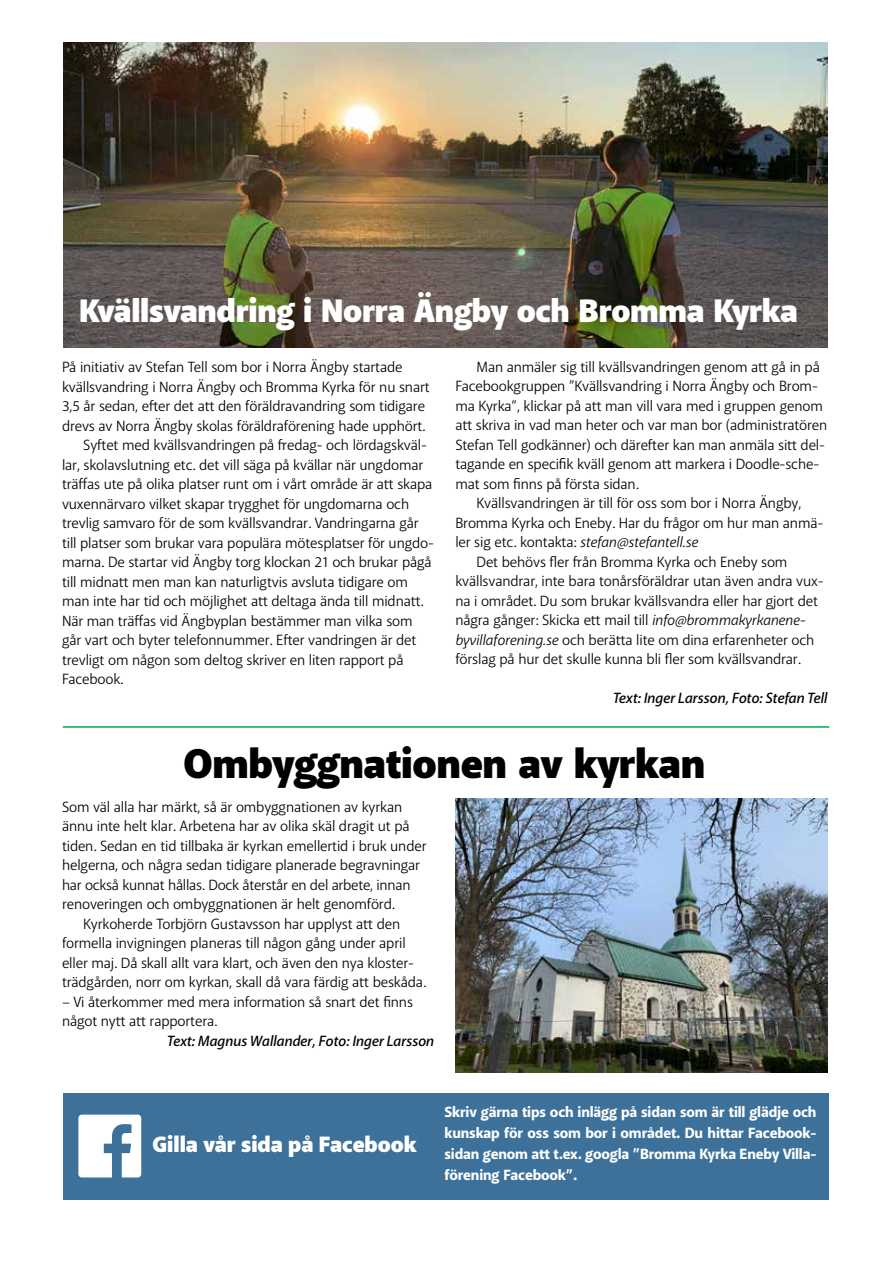
<style>
.page{position:relative;width:893px;height:1263px;background:#fff}
.page>*{position:absolute;margin:0;border:0;box-sizing:border-box;transform-origin:0 0}
.t1{font:900 42px "Akagi Pro";letter-spacing:-.01em;color:#000}
.t2{font:900 33px "Akagi Pro";letter-spacing:-.01em;color:#fff}
.t3{font:900 22.5px "Akagi Pro";color:#fff}
.t4{font:15px/19.5px "Akagi Pro";letter-spacing:-.01em;color:#000}
.t5{font:800 15px/21px "Akagi Pro";letter-spacing:-.01em;color:#fff;text-align:justify}
.t6{font:italic 600 15px "Akagi Pro";letter-spacing:-.01em;color:#000}
.t7{font:italic 15px "Akagi Pro";letter-spacing:-.01em;color:#000}
.s1{font-style:normal}
.s2{font-style:italic}
</style>
<div class="page">
<div style="left:64px;top:1093px;width:765px;height:106px;background:#3d719a"></div>
<svg style="left:78px;top:1114px;width:63px;height:63px"></svg>
<hr style="left:63px;top:726px;width:766px;height:2px;background:#00a651">
<img style="left:64px;top:43px;width:763px;height:304px">
<img style="left:455px;top:798px;width:372px;height:275px">
<h2 class="t2" style="left:79px;top:290px;width:720px">Kvällsvandring i Norra Ängby och Bromma Kyrka</h2>
<p class="t4" style="left:62px;top:357px;width:342px">På initiativ av Stefan Tell som bor i Norra Ängby startade</p>
<p class="t4" style="left:62px;top:377px;width:369px">kvällsvandring i Norra Ängby och Bromma Kyrka för nu snart</p>
<p class="t4" style="left:62px;top:396px;width:365px">3,5 år sedan, efter det att den föräldravandring som tidigare</p>
<p class="t4" style="left:62px;top:416px;width:365px">drevs av Norra Ängby skolas föräldraförening hade upphört.</p>
<p class="t4" style="left:83px;top:435px;width:345px">Syftet med kvällsvandringen på fredag- och lördagskväl-</p>
<p class="t4" style="left:62px;top:455px;width:363px">lar, skolavslutning etc. det vill säga på kvällar när ungdomar</p>
<p class="t4" style="left:62px;top:474px;width:372px">träffas ute på olika platser runt om i vårt område är att skapa</p>
<p class="t4" style="left:62px;top:494px;width:349px">vuxennärvaro vilket skapar trygghet för ungdomarna och</p>
<p class="t4" style="left:62px;top:513px;width:358px">trevlig samvaro för de som kvällsvandrar. Vandringarna går</p>
<p class="t4" style="left:62px;top:533px;width:373px">till platser som brukar vara populära mötesplatser för ungdo-</p>
<p class="t4" style="left:62px;top:552px;width:371px">marna. De startar vid Ängby torg klockan 21 och brukar pågå</p>
<p class="t4" style="left:62px;top:572px;width:347px">till midnatt men man kan naturligtvis avsluta tidigare om</p>
<p class="t4" style="left:62px;top:591px;width:363px">man inte har tid och möjlighet att deltaga ända till midnatt.</p>
<p class="t4" style="left:62px;top:611px;width:352px">När man träffas vid Ängbyplan bestämmer man vilka som</p>
<p class="t4" style="left:62px;top:630px;width:356px">går vart och byter telefonnummer. Efter vandringen är det</p>
<p class="t4" style="left:62px;top:650px;width:343px">trevligt om någon som deltog skriver en liten rapport på</p>
<p class="t4" style="left:62px;top:669px;width:63px">Facebook.</p>
<p class="t4" style="left:477px;top:357px;width:345px">Man anmäler sig till kvällsvandringen genom att gå in på</p>
<p class="t4" style="left:455px;top:377px;width:364px">Facebookgruppen ”Kvällsvandring i Norra Ängby och Brom-</p>
<p class="t4" style="left:455px;top:396px;width:369px">ma Kyrka”, klickar på att man vill vara med i gruppen genom</p>
<p class="t4" style="left:455px;top:416px;width:374px">att skriva in vad man heter och var man bor (administratören</p>
<p class="t4" style="left:455px;top:435px;width:371px">Stefan Tell godkänner) och därefter kan man anmäla sitt del-</p>
<p class="t4" style="left:455px;top:455px;width:365px">tagande en specifik kväll genom att markera i Doodle-sche-</p>
<p class="t4" style="left:455px;top:474px;width:185px">mat som finns på första sidan.</p>
<p class="t4" style="left:477px;top:494px;width:326px">Kvällsvandringen är till för oss som bor i Norra Ängby,</p>
<p class="t4" style="left:455px;top:513px;width:369px">Bromma Kyrka och Eneby. Har du frågor om hur man anmä-</p>
<p class="t7" style="left:455px;top:533px;width:244px"><span class="s1">ler sig etc. kontakta:</span> stefan@stefantell.se</p>
<p class="t4" style="left:477px;top:552px;width:312px">Det behövs fler från Bromma Kyrka och Eneby som</p>
<p class="t4" style="left:455px;top:572px;width:370px">kvällsvandrar, inte bara tonårsföräldrar utan även andra vux-</p>
<p class="t4" style="left:455px;top:591px;width:364px">na i området. Du som brukar kvällsvandra eller har gjort det</p>
<p class="t4" style="left:455px;top:611px;width:352px">några gånger: Skicka ett mail till <span class="s2">info@brommakyrkanene-</span></p>
<p class="t4" style="left:455px;top:630px;width:361px"><span class="s2">byvillaforening.se</span> och berätta lite om dina erfarenheter och</p>
<p class="t4" style="left:455px;top:650px;width:347px">förslag på hur det skulle kunna bli fler som kvällsvandrar.</p>
<p class="t6" style="left:613px;top:689px;width:216px">Text: Inger Larsson, Foto: Stefan Tell</p>
<h1 class="t1" style="left:184px;top:738px;width:523px">Ombyggnationen av kyrkan</h1>
<p class="t4" style="left:62px;top:797px;width:342px">Som väl alla har märkt, så är ombyggnationen av kyrkan</p>
<p class="t4" style="left:62px;top:816px;width:349px">ännu inte helt klar. Arbetena har av olika skäl dragit ut på</p>
<p class="t4" style="left:62px;top:836px;width:366px">tiden. Sedan en tid tillbaka är kyrkan emellertid i bruk under</p>
<p class="t4" style="left:62px;top:855px;width:360px">helgerna, och några sedan tidigare planerade begravningar</p>
<p class="t4" style="left:62px;top:875px;width:350px">har också kunnat hållas. Dock återstår en del arbete, innan</p>
<p class="t4" style="left:62px;top:894px;width:334px">renoveringen och ombyggnationen är helt genomförd.</p>
<p class="t4" style="left:83px;top:914px;width:318px">Kyrkoherde Torbjörn Gustavsson har upplyst att den</p>
<p class="t4" style="left:62px;top:933px;width:345px">formella invigningen planeras till någon gång under april</p>
<p class="t4" style="left:62px;top:953px;width:354px">eller maj. Då skall allt vara klart, och även den nya kloster-</p>
<p class="t4" style="left:62px;top:972px;width:366px">trädgården, norr om kyrkan, skall då vara färdig att beskåda.</p>
<p class="t4" style="left:62px;top:992px;width:353px">– Vi återkommer med mera information så snart det finns något nytt att rapportera.</p>
<p class="t6" style="left:167px;top:1031px;width:269px">Text: Magnus Wallander, Foto: Inger Larsson</p>
<h3 class="t3" style="left:152px;top:1130px;width:266px">Gilla vår sida på Facebook</h3>
<p class="t5" style="left:444px;top:1102px;width:374px">Skriv gärna tips och inlägg på sidan som är till glädje och kunskap för oss som bor i området. Du hittar Facebook&shy;sidan genom att t.ex. googla ”Bromma Kyrka Eneby Villa&shy;förening Facebook”.</p>
</div>
